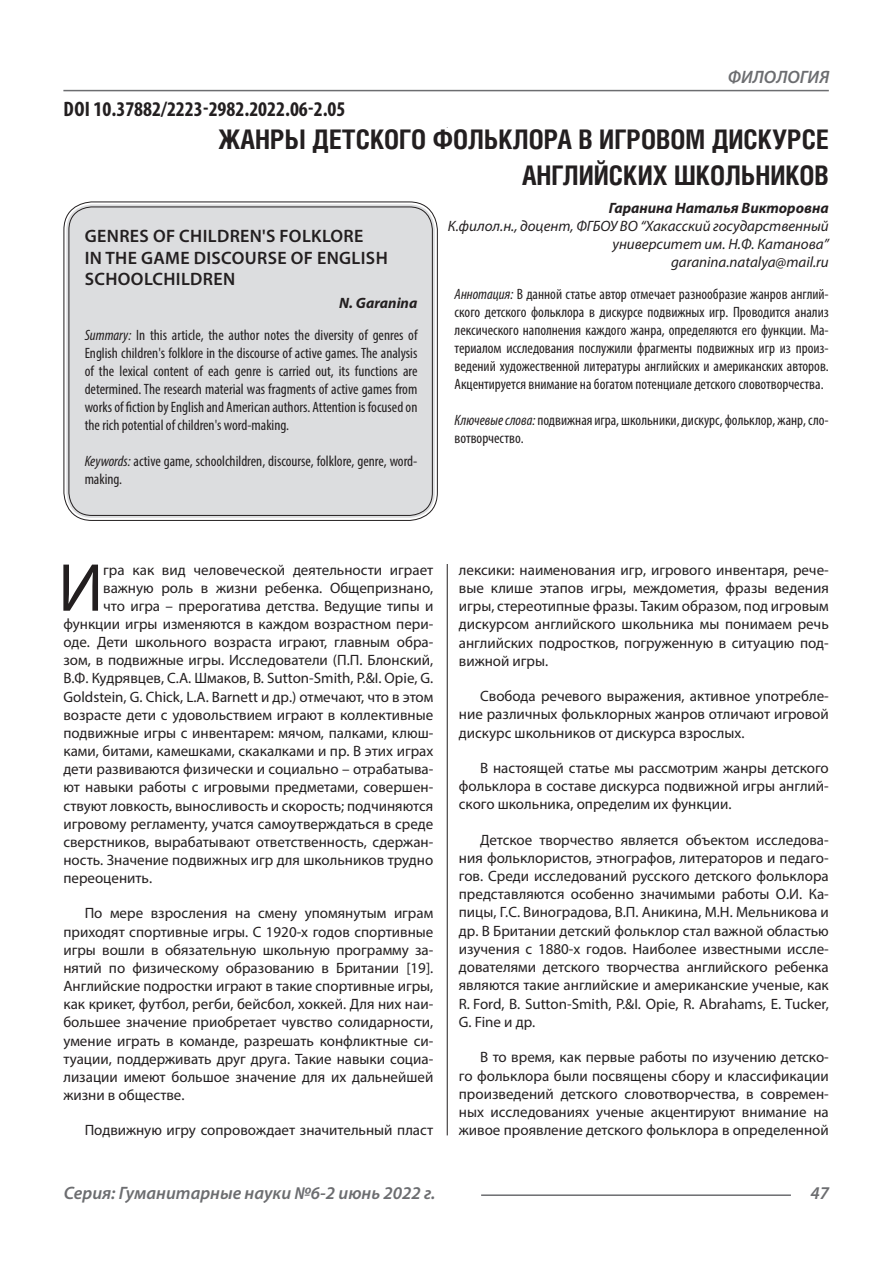
<style>
.page{position:relative;width:893px;height:1263px;background:#fff}
.page>*{position:absolute;margin:0;border:0;box-sizing:border-box;transform-origin:0 0}
.Статья_текст_первый{font:68.4px "Myriad Pro";color:#231f20}
.Статья_название{font:700 27px/36px "Helios Cond C";color:#231f20;text-align:right}
.ДОИ{font:700 condensed 21px "Myriad Pro";color:#231f20}
.Статья_название_англ{font:600 18px/21.6px "Myriad Pro";letter-spacing:.02em;color:#231f20}
.t1{font:italic 600 18px "Myriad Pro";color:#6c6d70}
.Статья_текст{font:15px/18.3px "Myriad Pro";color:#231f20;text-align:justify}
.Статья_текст_первый-2{font:15px "Myriad Pro";color:#231f20}
.Статья_аннотация_тек{font:condensed 15px/18px "Myriad Pro";color:#231f20;text-align:justify}
.Статья_аннотация_анг{font:condensed 15px/18px "Myriad Pro";color:#231f20;text-align:justify}
.Статья_автор_инфо{font:italic 15px/18px "Myriad Pro";color:#231f20;text-align:right}
.Статья_автор_инфо-2{font:italic 700 15px "Myriad Pro";color:#231f20}
.Статья_автор_англ{font:italic 700 15px "Myriad Pro";color:#231f20}
.s1{font-style:italic}
</style>
<div class="page">
<hr style="left:447px;top:128px;width:1px;height:1007px;background:#231f20">
<hr style="left:63px;top:90px;width:766px;height:1px;background:#6c6d70">
<hr style="left:481px;top:1194px;width:310px;height:2px;background:#6c6d70">
<div style="left:443px;top:128px;width:10px;height:435px;background:#fff"></div>
<div style="left:66px;top:204px;width:369px;height:314px;background:#dcdddf;border-radius:26px"></div>
<div style="left:63px;top:201px;width:375px;height:320px;border:1px solid #231f20;border-radius:28px"></div>
<div style="left:68px;top:206px;width:365px;height:310px;border:1px solid #231f20;border-radius:23px"></div>
<p class="ДОИ" style="left:64px;top:96px;width:283px">DOI 10.37882/2223-2982.2022.06-2.05</p>
<p class="t1" style="left:728px;top:66px;width:103px">ФИЛОЛОГИЯ</p>
<p class="Статья_название" style="left:219px;top:121px;width:612px">ЖАНРЫ ДЕТСКОГО ФОЛЬКЛОРА В ИГРОВОМ ДИСКУРСЕ<br>АНГЛИЙСКИХ ШКОЛЬНИКОВ</p>
<p class="Статья_автор_инфо-2" style="left:609px;top:198px;width:222px">Гаранина Наталья Викторовна</p>
<p class="Статья_автор_инфо" style="left:448px;top:216px;width:382px">К.филол.н., доцент, ФГБОУ ВО “Хакасский государственный университет им. Н.Ф. Катанова”</p>
<p class="Статья_автор_инфо" style="left:671px;top:252px;width:159px">garanina.natalya@mail.ru</p>
<p class="Статья_аннотация_тек" style="left:455px;top:285px;width:376px"><span class="s1">Аннотация:</span> В данной статье автор отмечает разнообразие жанров англий&shy;ского детского фольклора в дискурсе подвижных игр. Проводится анализ лексического наполнения каждого жанра, определяются его функции. Ма&shy;териалом исследования послужили фрагменты подвижных игр из произ&shy;ведений художественной литературы английских и американских авторов.<br>Акцентируется внимание на богатом потенциале детского словотворчества.</p>
<p class="Статья_аннотация_тек" style="left:455px;top:411px;width:376px"><span class="s1">Ключевые слова:</span> подвижная игра, школьники, дискурс, фольклор, жанр, сло&shy;вотворчество.</p>
<p class="Статья_название_англ" style="left:85px;top:225px;width:304px">GENRES OF CHILDREN'S FOLKLORE<br>IN THE GAME DISCOURSE OF ENGLISH<br>SCHOOLCHILDREN</p>
<p class="Статья_автор_англ" style="left:339px;top:293px;width:80px">N. Garanina</p>
<p class="Статья_аннотация_анг" style="left:85px;top:326px;width:334px"><span class="s1">Summary:</span> In this article, the author notes the diversity of genres of English children's folklore in the discourse of active games. The analysis of the lexical content of each genre is carried out, its functions are determined. The research material was fragments of active games from works of fiction by English and American authors. Attention is focused on the rich potential of children's word-making.</p>
<p class="Статья_аннотация_анг" style="left:85px;top:452px;width:334px"><span class="s1">Keywords:</span> active game, schoolchildren, discourse, folklore, genre, word&shy;making.</p>
<p class="Статья_текст_первый" style="left:58px;top:546px;width:47px">И</p>
<p class="Статья_текст_первый-2" style="left:103px;top:560px;width:332px">гра как вид человеческой деятельности играет</p>
<p class="Статья_текст_первый-2" style="left:103px;top:578px;width:332px">важную роль в жизни ребенка. Общепризнано,</p>
<p class="Статья_текст_первый-2" style="left:103px;top:596px;width:332px">что игра – прерогатива детства. Ведущие типы и</p>
<p class="Статья_текст_первый-2" style="left:63px;top:615px;width:371px">функции игры изменяются в каждом возрастном пери-</p>
<p class="Статья_текст_первый-2" style="left:63px;top:633px;width:371px">оде. Дети школьного возраста играют, главным обра-</p>
<p class="Статья_текст_первый-2" style="left:63px;top:651px;width:371px">зом, в подвижные игры. Исследователи (П.П. Блонский,</p>
<p class="Статья_текст_первый-2" style="left:63px;top:669px;width:371px">В.Ф. Кудрявцев, С.А. Шмаков, B. Sutton-Smith, P.&amp;I. Opie, G.</p>
<p class="Статья_текст_первый-2" style="left:63px;top:687px;width:371px">Goldstein, G. Chick, L.A. Barnett и др.) отмечают, что в этом</p>
<p class="Статья_текст_первый-2" style="left:63px;top:705px;width:371px">возрасте дети с удовольствием играют в коллективные</p>
<p class="Статья_текст_первый-2" style="left:63px;top:724px;width:371px">подвижные игры с инвентарем: мячом, палками, клюш-</p>
<p class="Статья_текст_первый-2" style="left:63px;top:742px;width:371px">ками, битами, камешками, скакалками и пр. В этих играх</p>
<p class="Статья_текст_первый-2" style="left:63px;top:760px;width:371px">дети развиваются физически и социально – отрабатыва-</p>
<p class="Статья_текст_первый-2" style="left:63px;top:778px;width:371px">ют навыки работы с игровыми предметами, совершен-</p>
<p class="Статья_текст_первый-2" style="left:63px;top:796px;width:371px">ствуют ловкость, выносливость и скорость; подчиняются</p>
<p class="Статья_текст_первый-2" style="left:63px;top:814px;width:371px">игровому регламенту, учатся самоутверждаться в среде</p>
<p class="Статья_текст_первый-2" style="left:63px;top:833px;width:371px">сверстников, вырабатывают ответственность, сдержан-</p>
<p class="Статья_текст_первый-2" style="left:63px;top:851px;width:371px">ность. Значение подвижных игр для школьников трудно</p>
<p class="Статья_текст_первый-2" style="left:63px;top:869px;width:90px">переоценить.</p>
<p class="Статья_текст" style="left:63px;top:904px;width:371px;text-indent:21px">По мере взросления на смену упомянутым играм приходят спортивные игры. С 1920-х годов спортивные игры вошли в обязательную школьную программу за&shy;нятий по физическому образованию в Британии [19].<br>Английские подростки играют в такие спортивные игры, как крикет, футбол, регби, бейсбол, хоккей. Для них наи&shy;большее значение приобретает чувство солидарности, умение играть в команде, разрешать конфликтные си&shy;туации, поддерживать друг друга. Такие навыки социа&shy;лизации имеют большое значение для их дальнейшей жизни в обществе.</p>
<p class="Статья_текст" style="left:85px;top:1121px;width:350px">Подвижную игру сопровождает значительный пласт</p>
<p class="Статья_текст" style="left:459px;top:560px;width:371px">лексики: наименования игр, игрового инвентаря, рече&shy;вые клише этапов игры, междометия, фразы ведения игры, стереотипные фразы. Таким образом, под игровым дискурсом английского школьника мы понимаем речь английских подростков, погруженную в ситуацию под&shy;вижной игры.</p>
<p class="Статья_текст" style="left:459px;top:687px;width:371px;text-indent:21px">Свобода речевого выражения, активное употребле&shy;ние различных фольклорных жанров отличают игровой дискурс школьников от дискурса взрослых.</p>
<p class="Статья_текст" style="left:459px;top:758px;width:371px;text-indent:21px">В настоящей статье мы рассмотрим жанры детского фольклора в составе дискурса подвижной игры англий&shy;ского школьника, определим их функции.</p>
<p class="Статья_текст" style="left:459px;top:830px;width:371px;text-indent:21px">Детское творчество является объектом исследова&shy;ния фольклористов, этнографов, литераторов и педаго&shy;гов. Среди исследований русского детского фольклора представляются особенно значимыми работы О.И. Ка&shy;пицы, Г.С. Виноградова, В.П. Аникина, М.Н. Мельникова и др. В Британии детский фольклор стал важной областью изучения с 1880-х годов. Наиболее известными иссле&shy;дователями детского творчества английского ребенка являются такие английские и американские ученые, как R. Ford, B. Sutton-Smith, P.&amp;I. Opie, R. Abrahams, E. Tucker, G. Fine и др.</p>
<p class="Статья_текст" style="left:459px;top:1048px;width:371px;text-indent:21px">В то время, как первые работы по изучению детско&shy;го фольклора были посвящены сбору и классификации произведений детского словотворчества, в современ&shy;ных исследованиях ученые акцентируют внимание на живое проявление детского фольклора в определенной</p>
<p class="t1" style="left:64px;top:1182px;width:373px">Серия: Гуманитарные науки №6-2 июнь 2022 г.</p>
<p class="t1" style="left:810px;top:1182px;width:20px">47</p>
</div>
